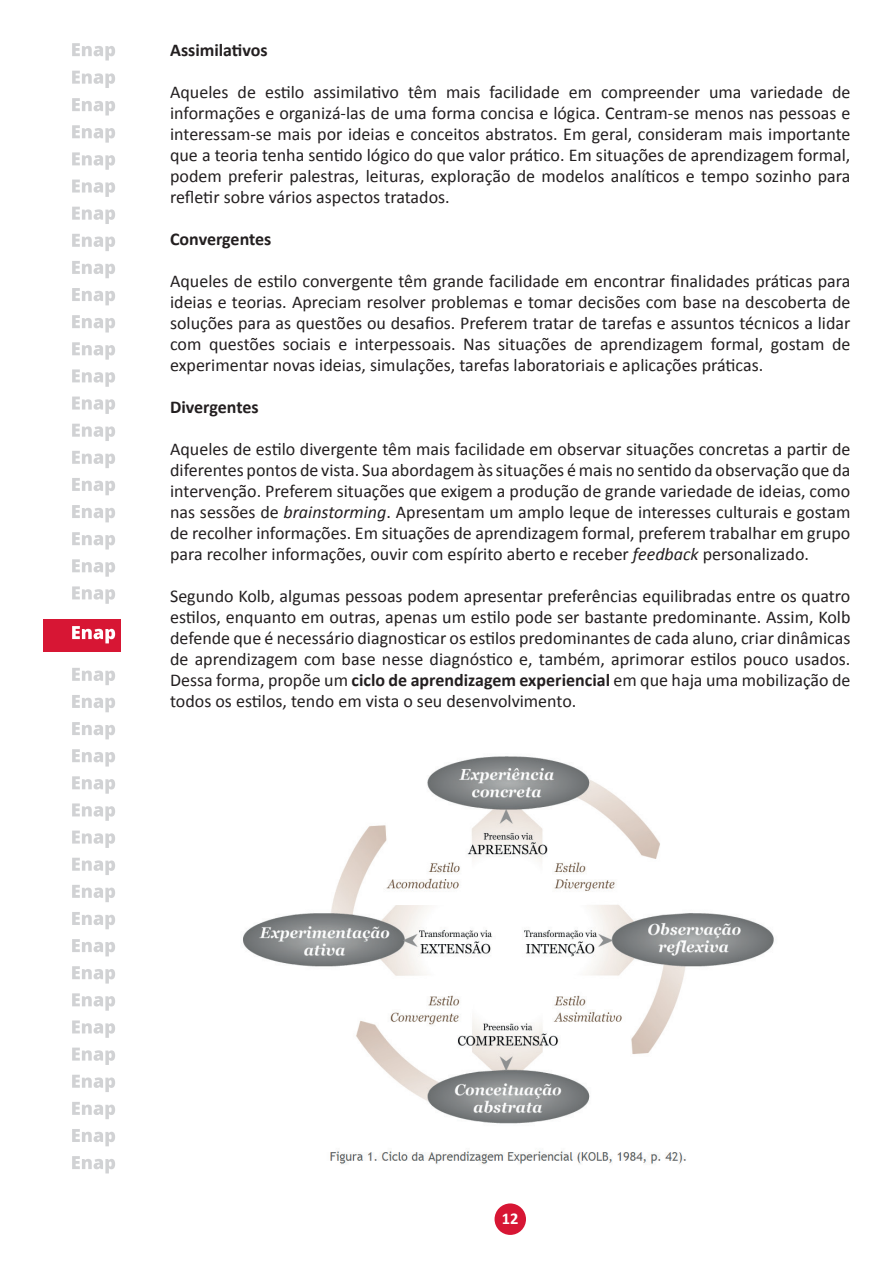
<style>
.page{position:relative;width:893px;height:1263px;background:#fff}
.page>*{position:absolute;margin:0;border:0;box-sizing:border-box;transform-origin:0 0}
.t1{font:18px/21px "Calibri";color:#231f20;text-align:justify}
.t2{font:700 18px "Calibri";color:#231f20}
.t3{font:700 16.5px "Calibri";color:#fff}
.s1{font-style:italic}
.s2{font-weight:700}
</style>
<div class="page">
<div style="left:495px;top:1203px;width:31px;height:32px;background:#d71634;border-radius:50%"></div>
<div style="left:44px;top:619px;width:77px;height:32px;background:#d71634"></div>
<svg style="left:72px;top:626px;width:43px;height:17px"></svg>
<svg style="left:72px;top:98px;width:43px;height:17px"></svg>
<svg style="left:72px;top:125px;width:43px;height:18px"></svg>
<svg style="left:72px;top:152px;width:43px;height:18px"></svg>
<svg style="left:72px;top:180px;width:43px;height:17px"></svg>
<svg style="left:72px;top:207px;width:43px;height:17px"></svg>
<svg style="left:72px;top:234px;width:43px;height:17px"></svg>
<svg style="left:72px;top:261px;width:43px;height:17px"></svg>
<svg style="left:72px;top:288px;width:43px;height:17px"></svg>
<svg style="left:72px;top:315px;width:43px;height:17px"></svg>
<svg style="left:72px;top:342px;width:43px;height:18px"></svg>
<svg style="left:72px;top:369px;width:43px;height:18px"></svg>
<svg style="left:72px;top:397px;width:43px;height:17px"></svg>
<svg style="left:72px;top:424px;width:43px;height:17px"></svg>
<svg style="left:72px;top:451px;width:43px;height:17px"></svg>
<svg style="left:72px;top:478px;width:43px;height:17px"></svg>
<svg style="left:72px;top:505px;width:43px;height:17px"></svg>
<svg style="left:72px;top:532px;width:43px;height:17px"></svg>
<svg style="left:72px;top:559px;width:43px;height:18px"></svg>
<svg style="left:72px;top:586px;width:43px;height:18px"></svg>
<svg style="left:72px;top:668px;width:43px;height:17px"></svg>
<svg style="left:72px;top:695px;width:43px;height:17px"></svg>
<svg style="left:72px;top:722px;width:43px;height:17px"></svg>
<svg style="left:72px;top:749px;width:43px;height:17px"></svg>
<svg style="left:72px;top:776px;width:43px;height:18px"></svg>
<svg style="left:72px;top:803px;width:43px;height:18px"></svg>
<svg style="left:72px;top:830px;width:43px;height:18px"></svg>
<svg style="left:72px;top:858px;width:43px;height:17px"></svg>
<svg style="left:72px;top:885px;width:43px;height:17px"></svg>
<svg style="left:72px;top:912px;width:43px;height:17px"></svg>
<svg style="left:72px;top:939px;width:43px;height:17px"></svg>
<svg style="left:72px;top:966px;width:43px;height:17px"></svg>
<svg style="left:72px;top:993px;width:43px;height:18px"></svg>
<svg style="left:72px;top:1020px;width:43px;height:18px"></svg>
<svg style="left:72px;top:1047px;width:43px;height:18px"></svg>
<svg style="left:72px;top:1075px;width:43px;height:17px"></svg>
<svg style="left:72px;top:1102px;width:43px;height:17px"></svg>
<svg style="left:72px;top:1129px;width:43px;height:17px"></svg>
<svg style="left:72px;top:1156px;width:43px;height:17px"></svg>
<svg style="left:72px;top:71px;width:43px;height:17px"></svg>
<svg style="left:72px;top:43px;width:43px;height:18px"></svg>
<img style="left:243px;top:756px;width:531px;height:409px">
<p class="t2" style="left:170px;top:39px;width:99px">Assimilativos</p>
<p class="t1" style="left:170px;top:82px;width:682px">Aqueles de estilo assimilativo têm mais facilidade em compreender uma variedade de informações e organizá-las de uma forma concisa e lógica. Centram-se menos nas pessoas e interessam-se mais por ideias e conceitos abstratos. Em geral, consideram mais importante que a teoria tenha sentido lógico do que valor prático. Em situações de aprendizagem formal, podem preferir palestras, leituras, exploração de modelos analíticos e tempo sozinho para refletir sobre vários aspectos tratados.</p>
<p class="t2" style="left:170px;top:228px;width:103px">Convergentes</p>
<p class="t1" style="left:170px;top:271px;width:682px">Aqueles de estilo convergente têm grande facilidade em encontrar finalidades práticas para ideias e teorias. Apreciam resolver problemas e tomar decisões com base na descoberta de soluções para as questões ou desafios. Preferem tratar de tarefas e assuntos técnicos a lidar com questões sociais e interpessoais. Nas situações de aprendizagem formal, gostam de experimentar novas ideias, simulações, tarefas laboratoriais e aplicações práticas.</p>
<p class="t2" style="left:170px;top:396px;width:90px">Divergentes</p>
<p class="t1" style="left:170px;top:439px;width:682px">Aqueles de estilo divergente têm mais facilidade em observar situações concretas a partir de diferentes pontos de vista. Sua abordagem às situações é mais no sentido da observação que da intervenção. Preferem situações que exigem a produção de grande variedade de ideias, como nas sessões de <span class="s1">brainstorming</span>. Apresentam um amplo leque de interesses culturais e gostam de recolher informações. Em situações de aprendizagem formal, preferem trabalhar em grupo para recolher informações, ouvir com espírito aberto e receber <span class="s1">feedback</span> personalizado.</p>
<p class="t1" style="left:170px;top:586px;width:682px">Segundo Kolb, algumas pessoas podem apresentar preferências equilibradas entre os quatro estilos, enquanto em outras, apenas um estilo pode ser bastante predominante. Assim, Kolb defende que é necessário diagnosticar os estilos predominantes de cada aluno, criar dinâmicas de aprendizagem com base nesse diagnóstico e, também, aprimorar estilos pouco usados.<br>Dessa forma, propõe um <span class="s2">ciclo de aprendizagem experiencial</span> em que haja uma mobilização de todos os estilos, tendo em vista o seu desenvolvimento.</p>
<p class="t3" style="left:502px;top:1208px;width:18px">12</p>
</div>
